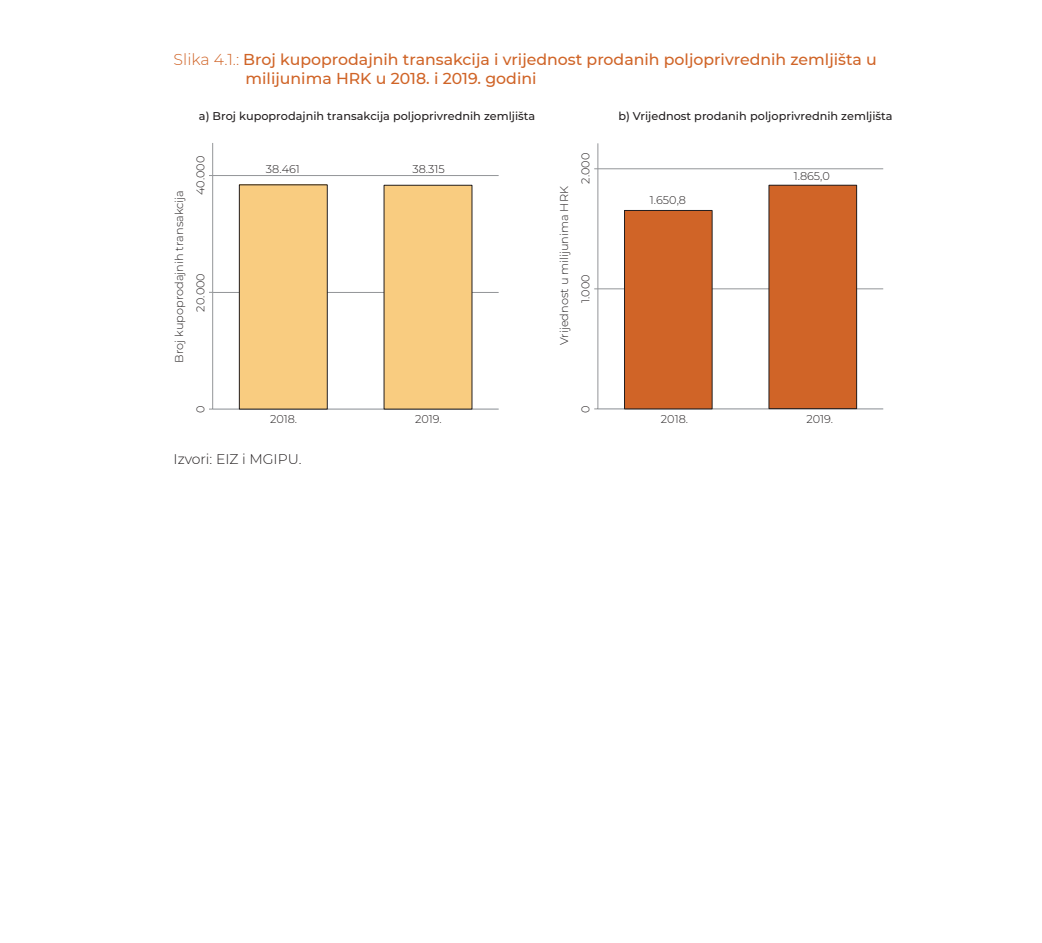
<style>
.page{position:relative;width:1042px;height:943px;background:#fff}
.page>*{position:absolute;margin:0;border:0;box-sizing:border-box;transform-origin:0 0}
.t1{font:500 15.75px/18.9px "Montserrat";color:#d06427}
.t2{font:300 14px "Montserrat";color:#231f20}
.t3{font:300 11.38px "Montserrat";color:#231f20}
.t4{font:500 11.38px "Montserrat";color:#231f20}
.s1{font-weight:300}
</style>
<div class="page">
<hr style="left:212px;top:143px;width:1px;height:266px;background:#939598">
<hr style="left:213px;top:409px;width:286px;height:1px;background:#939598">
<hr style="left:597px;top:143px;width:1px;height:266px;background:#939598">
<hr style="left:598px;top:408px;width:285px;height:1px;background:#939598">
<hr style="left:213px;top:292px;width:286px;height:1px;background:#939598">
<hr style="left:213px;top:175px;width:286px;height:1px;background:#939598">
<div style="left:239px;top:185px;width:88px;height:224px;background:#f9cc80"></div>
<div style="left:239px;top:184px;width:89px;height:225px;border:1px solid #231f20"></div>
<div style="left:384px;top:185px;width:88px;height:224px;background:#f9cc80"></div>
<hr style="left:598px;top:168px;width:285px;height:1px;background:#939598">
<hr style="left:598px;top:288px;width:285px;height:1px;background:#939598">
<div style="left:624px;top:210px;width:88px;height:199px;background:#d06427"></div>
<div style="left:624px;top:210px;width:88px;height:199px;border:1px solid #231f20"></div>
<div style="left:769px;top:185px;width:87px;height:223px;background:#d06427"></div>
<div style="left:768px;top:185px;width:89px;height:224px;border:1px solid #231f20"></div>
<h1 class="t1" style="left:246px;top:49px;width:633px;text-indent:-72px"><span class="s1">Slika 4.1.:</span> Broj kupoprodajnih transakcija i vrijednost prodanih poljoprivrednih zemljišta u milijunima HRK u 2018. i 2019. godini</h1>
<p class="t4" style="left:199px;top:111px;width:338px">a) Broj kupoprodajnih transakcija poljoprivrednih zemljišta</p>
<p class="t4" style="left:618px;top:111px;width:276px">b) Vrijednost prodanih poljoprivrednih zemljišta</p>
<p class="t3" style="left:175px;top:362px;width:174px;rotate:-90deg">Broj kupoprodajnih transakcija</p>
<p class="t3" style="left:196px;top:195px;width:41px;rotate:-90deg">40.000</p>
<p class="t3" style="left:196px;top:311px;width:40px;rotate:-90deg">20.000</p>
<p class="t3" style="left:266px;top:165px;width:35px">38.461</p>
<p class="t3" style="left:412px;top:164px;width:34px">38.315</p>
<p class="t3" style="left:560px;top:345px;width:160px;rotate:-90deg">Vrijednost u milijunima HRK</p>
<p class="t3" style="left:581px;top:184px;width:32px;rotate:-90deg">2.000</p>
<p class="t3" style="left:581px;top:303px;width:30px;rotate:-90deg">1.000</p>
<p class="t3" style="left:650px;top:195px;width:38px">1.650,8</p>
<p class="t3" style="left:794px;top:172px;width:38px">1.865,0</p>
<p class="t3" style="left:196px;top:413px;width:9px;rotate:-90deg">0</p>
<p class="t3" style="left:581px;top:412px;width:9px;rotate:-90deg">0</p>
<p class="t3" style="left:270px;top:414px;width:29px">2018.</p>
<p class="t3" style="left:415px;top:414px;width:28px">2019.</p>
<p class="t3" style="left:661px;top:414px;width:29px">2018.</p>
<p class="t3" style="left:806px;top:414px;width:28px">2019.</p>
<p class="t2" style="left:174px;top:450px;width:129px">Izvori: EIZ i MGIPU.</p>
</div>
